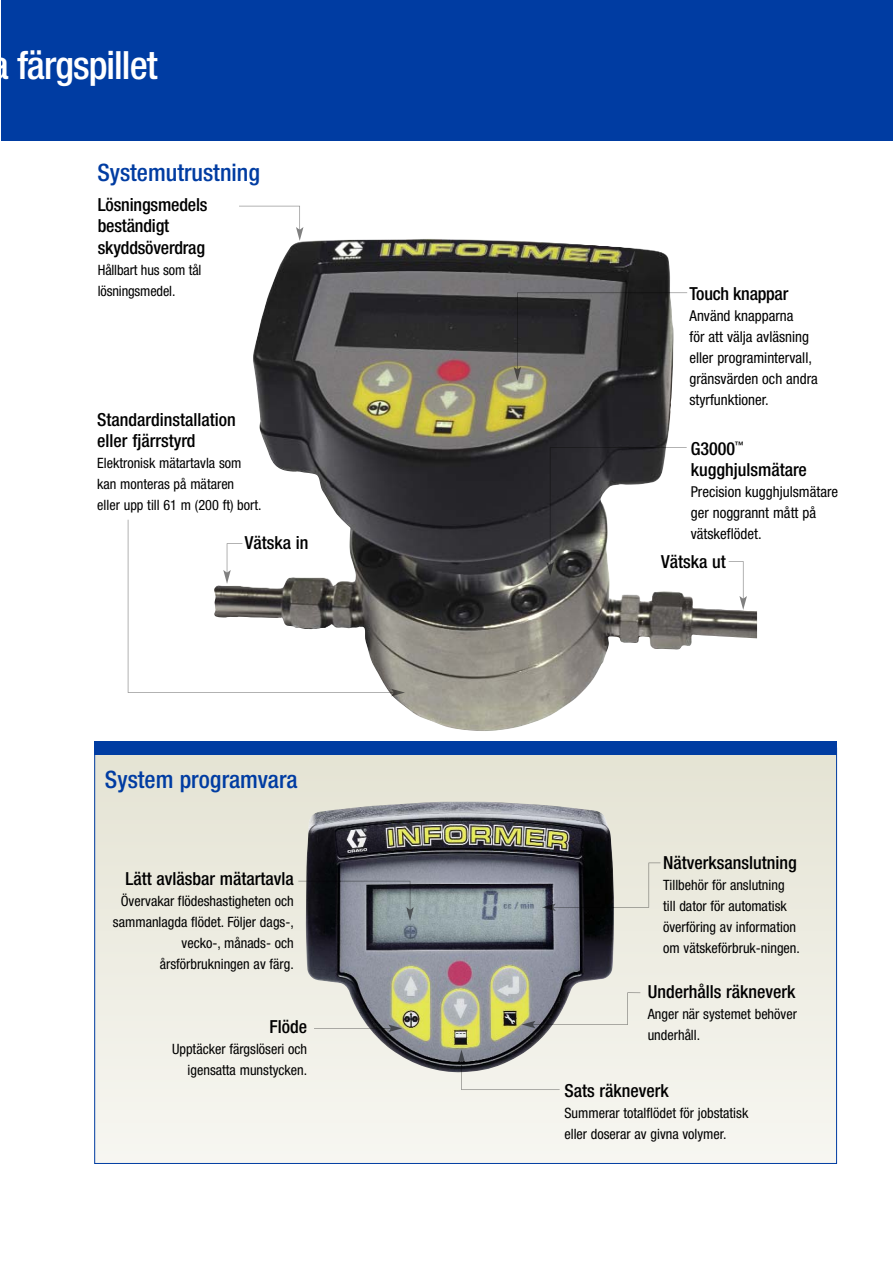
<style>
.page{position:relative;width:893px;height:1263px;background:#fff}
.page>*{position:absolute;margin:0;border:0;box-sizing:border-box;transform-origin:0 0}
.t1{font:500 condensed 39px "Helvetica Neue LT Std";letter-spacing:-.025em;color:#fff}
.t2{font:500 condensed 24px "Helvetica Neue LT Std";color:#003ca2}
.t3{font:500 condensed 18px/21.6px "Helvetica Neue LT Std";color:#000}
.t4{font:condensed 15px/21px "Helvetica Neue LT Std";color:#000}
.t5{font:condensed 14.25px/21px "Helvetica Neue LT Std";color:#000}
</style>
<div class="page">
<div style="left:94px;top:747px;width:743px;height:417px;background:linear-gradient(to bottom,#e4e3d3,#f7f6f1)"></div>
<img style="left:306px;top:802px;width:308px;height:271px">
<div style="left:94px;top:742px;width:743px;height:13px;background:#003ca2"></div>
<img style="left:306px;top:881px;width:108px;height:40px">
<img style="left:314px;top:1028px;width:55px;height:1px">
<img style="left:369px;top:1025px;width:33px;height:7px">
<img style="left:553px;top:992px;width:87px;height:33px">
<img style="left:522px;top:1021px;width:31px;height:7px">
<div style="left:461px;top:1072px;width:99px;height:18px;background:#f3f2eb"></div>
<img style="left:458px;top:1050px;width:7px;height:22px">
<div style="left:614px;top:863px;width:46px;height:45px;background:#eae9dd"></div>
<img style="left:542px;top:904px;width:72px;height:7px">
<img style="left:253px;top:239px;width:504px;height:492px">
<svg style="left:239px;top:206px;width:64px;height:35px"></svg>
<svg style="left:670px;top:292px;width:17px;height:1px"></svg>
<img style="left:514px;top:292px;width:156px;height:89px">
<svg style="left:666px;top:447px;width:21px;height:1px"></svg>
<img style="left:546px;top:447px;width:120px;height:129px">
<svg style="left:128px;top:520px;width:264px;height:176px"></svg>
<img style="left:389px;top:689px;width:16px;height:7px">
<div style="left:1px;top:0;width:891px;height:140px;background:#003ca2"></div>
<h1 class="t1" style="left:-9px;top:51px;width:169px">a färgspillet</h1>
<h2 class="t2" style="left:97px;top:164px;width:164px">Systemutrustning</h2>
<p class="t3" style="left:98px;top:195px;width:111px">Lösningsmedels beständigt skyddsöverdrag</p>
<p class="t5" style="left:98px;top:261px;width:105px">Hållbart hus som tål lösningsmedel.</p>
<p class="t3" style="left:97px;top:410px;width:140px">Standardinstallation eller fjärrstyrd</p>
<p class="t5" style="left:97px;top:454px;width:166px">Elektronisk mätartavla som kan monteras på mätaren<br>eller upp till 61 m (200 ft) bort.</p>
<p class="t3" style="left:245px;top:534px;width:65px">Vätska in</p>
<h2 class="t2" style="left:105px;top:770px;width:194px">System programvara</h2>
<p class="t3" style="left:126px;top:870px;width:170px">Lätt avläsbar mätartavla</p>
<p class="t5" style="left:113px;top:892px;width:182px;text-align:right">Övervakar flödeshastigheten och sammanlagda flödet. Följer dags-, vecko-, månads- och årsförbrukningen av färg.</p>
<p class="t3" style="left:270px;top:1018px;width:39px">Flöde</p>
<p class="t5" style="left:172px;top:1040px;width:137px;text-align:right">Upptäcker färgslöseri och igensatta munstycken.</p>
<p class="t3" style="left:689px;top:285px;width:100px">Touch knappar</p>
<p class="t4" style="left:689px;top:307px;width:130px">Använd knapparna<br>för att välja avläsning eller programintervall, gränsvärden och andra styrfunktioner.</p>
<p class="t3" style="left:691px;top:439px;width:118px">G3000<sup>™ </sup>kugghjulsmätare</p>
<p class="t4" style="left:691px;top:483px;width:149px">Precision kugghjulsmätare ger noggrannt mått på vätskeflödet.</p>
<p class="t3" style="left:661px;top:552px;width:66px">Vätska ut</p>
<p class="t3" style="left:663px;top:853px;width:135px">Nätverksanslutning</p>
<p class="t5" style="left:663px;top:875px;width:138px">Tillbehör för anslutning till dator för automatisk överföring av information om vätskeförbruk-ningen.</p>
<p class="t3" style="left:648px;top:983px;width:149px">Underhålls räkneverk</p>
<p class="t5" style="left:648px;top:1005px;width:151px">Anger när systemet behöver underhåll.</p>
<p class="t3" style="left:564px;top:1081px;width:106px">Sats räkneverk</p>
<p class="t5" style="left:564px;top:1104px;width:185px">Summerar totalflödet för jobstatisk eller doserar av givna volymer.</p>
</div>
